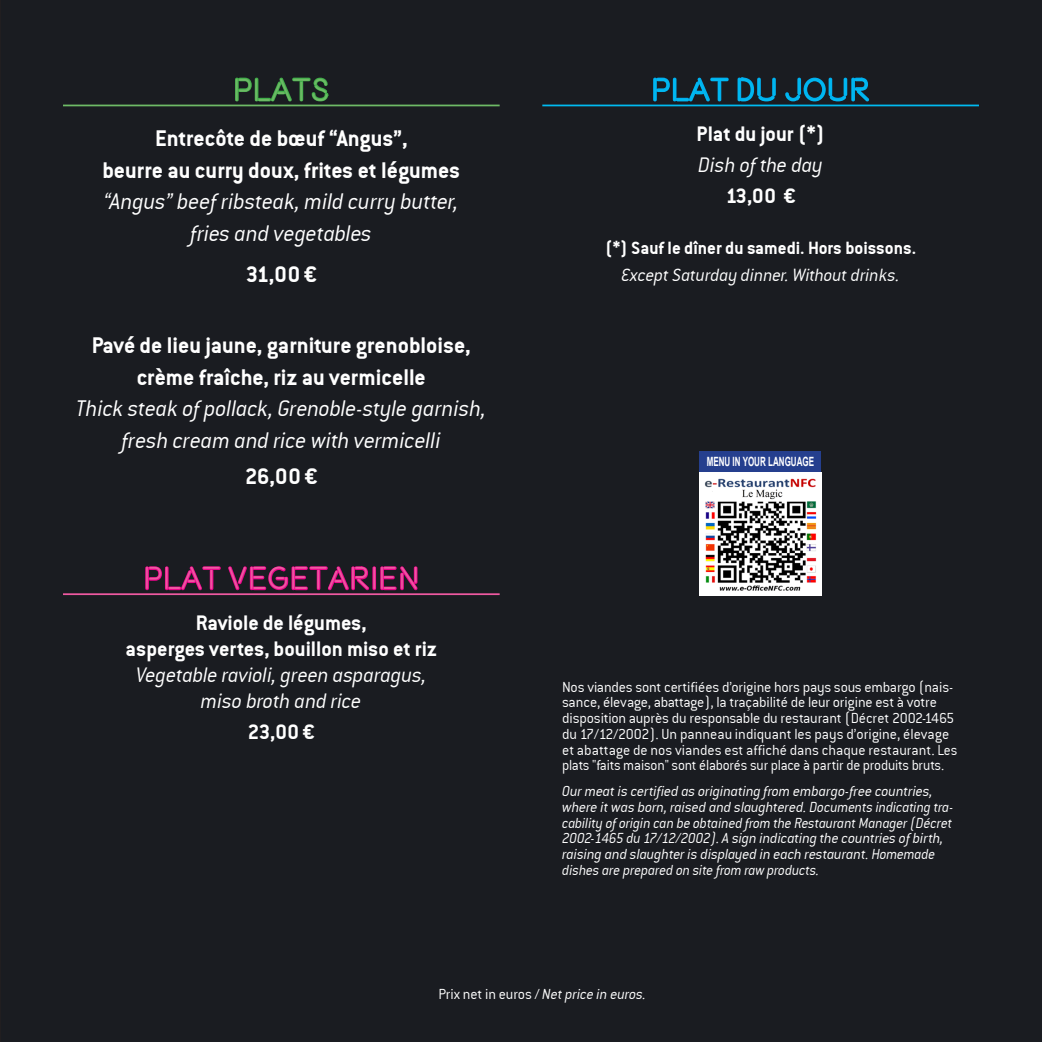
<style>
.page{position:relative;width:1042px;height:1042px;background:#1a1c21}
.page>*{position:absolute;margin:0;border:0;box-sizing:border-box;transform-origin:0 0}
.t1{font:500 31.5px "Beon";letter-spacing:.02em;color:#ef59a1}
.t2{font:500 31.5px "Beon";letter-spacing:.02em;color:#00baf1}
.t3{font:500 31.5px "Beon";letter-spacing:.02em;color:#6eba66}
.t4{font:italic 24.5px/31.5px "Conduit ITCTT Light";letter-spacing:-.01em;color:#fff;text-align:center}
.t5{font:24.5px/31.5px "Conduit ITCTT Bold";color:#fff;text-align:center}
.t6{font:22.75px/26.2px "Conduit ITCTT Bold";color:#fff;text-align:center}
.t7{font:italic 22.75px "Conduit ITCTT Light";letter-spacing:-.01em;color:#fff}
.t8{font:19.25px/26.2px "Conduit ITCTT Bold";color:#fff;text-align:center}
.t9{font:italic 15.75px/15.8px "Conduit ITCTT Light";letter-spacing:-.015em;color:#fff}
.t10{font:15.75px/15.8px "Conduit ITCTT Light";color:#fff}
.t11{font:700 12.78px "Arial";color:#fff;scale:.63 1}
.s1{font-family:"Conduit ITCTT Light";font-style:italic}
.s2{font-family:"Conduit ITCTT Bold";font-style:normal}
.s3{font-style:normal}
</style>
<div class="page">
<hr style="left:63px;top:105px;width:437px;height:1px;background:#6eba66">
<hr style="left:63px;top:593px;width:437px;height:2px;background:#ef59a1">
<svg style="left:234px;top:71px;width:95px;height:32px"></svg>
<svg style="left:144px;top:560px;width:275px;height:32px"></svg>
<hr style="left:542px;top:105px;width:437px;height:1px;background:#00baf1">
<svg style="left:651px;top:71px;width:79px;height:32px"></svg>
<svg style="left:736px;top:76px;width:41px;height:27px"></svg>
<svg style="left:784px;top:47px;width:86px;height:56px"></svg>
<img style="left:699px;top:472px;width:122px;height:123px">
<div style="left:699px;top:451px;width:122px;height:20px;background:#253f8e"></div>
<p class="t3" style="left:233px;top:70px;width:98px">PLATS</p>
<p class="t5" style="left:102px;top:122px;width:359px">Entrecôte de bœuf “Angus”,<br>beurre au curry doux, frites et légumes <span class="s1">“Angus” beef ribsteak, mild curry butter, fries and vegetables</span></p>
<p class="t5" style="left:246px;top:258px;width:73px">31,00 €</p>
<p class="t4" style="left:76px;top:329px;width:412px"><span class="s2">Pavé de lieu jaune, garniture grenobloise, crème fraîche, riz au vermicelle<br></span>Thick steak of pollack, Grenoble-style garnish, fresh cream and rice with vermicelli</p>
<p class="t5" style="left:245px;top:460px;width:74px">26,00 €</p>
<p class="t1" style="left:143px;top:559px;width:277px">PLAT VEGETARIEN</p>
<p class="t6" style="left:126px;top:608px;width:313px">Raviole de légumes,<br>asperges vertes, bouillon miso et riz<br><span class="s1">Vegetable ravioli, green asparagus, miso broth and rice</span></p>
<p class="t6" style="left:248px;top:718px;width:68px">23,00 €</p>
<p class="t2" style="left:651px;top:70px;width:220px">PLAT DU JOUR</p>
<p class="t6" style="left:696px;top:120px;width:130px">Plat du jour (*)</p>
<p class="t7" style="left:698px;top:151px;width:126px">Dish of the day</p>
<p class="t6" style="left:726px;top:182px;width:71px">13,00 €</p>
<p class="t8" style="left:605px;top:235px;width:313px">(*) Sauf le dîner du samedi. Hors boissons.<br><span class="s1">Except Saturday dinner. Without drinks.</span></p>
<p class="t11" style="left:706px;top:453px;width:172px">MENU IN YOUR LANGUAGE</p>
<p class="t10" style="left:562px;top:678px;width:397px">Nos viandes sont certifiées d’origine hors pays sous embargo (nais&shy;sance, élevage, abattage), la traçabilité de leur origine est à votre disposition auprès du responsable du restaurant (Décret 2002-1465 du 17/12/2002). Un panneau indiquant les pays d’origine, élevage et abattage de nos viandes est affiché dans chaque restaurant. Les plats "faits maison" sont élaborés sur place à partir de produits bruts.</p>
<p class="t9" style="left:562px;top:783px;width:393px">Our meat is certified as originating from embargo-free countries, where it was born, raised and slaughtered. Documents indicating tra&shy;cability of origin can be obtained from the Restaurant Manager (Décret 2002-1465 du 17/12/2002). A sign indicating the countries of birth, raising and slaughter is displayed in each restaurant. Homemade dishes are prepared on site from raw products.</p>
<p class="t9" style="left:438px;top:986px;width:209px"><span class="s3">Prix net in euros /</span> Net price in euros.</p>
</div>
